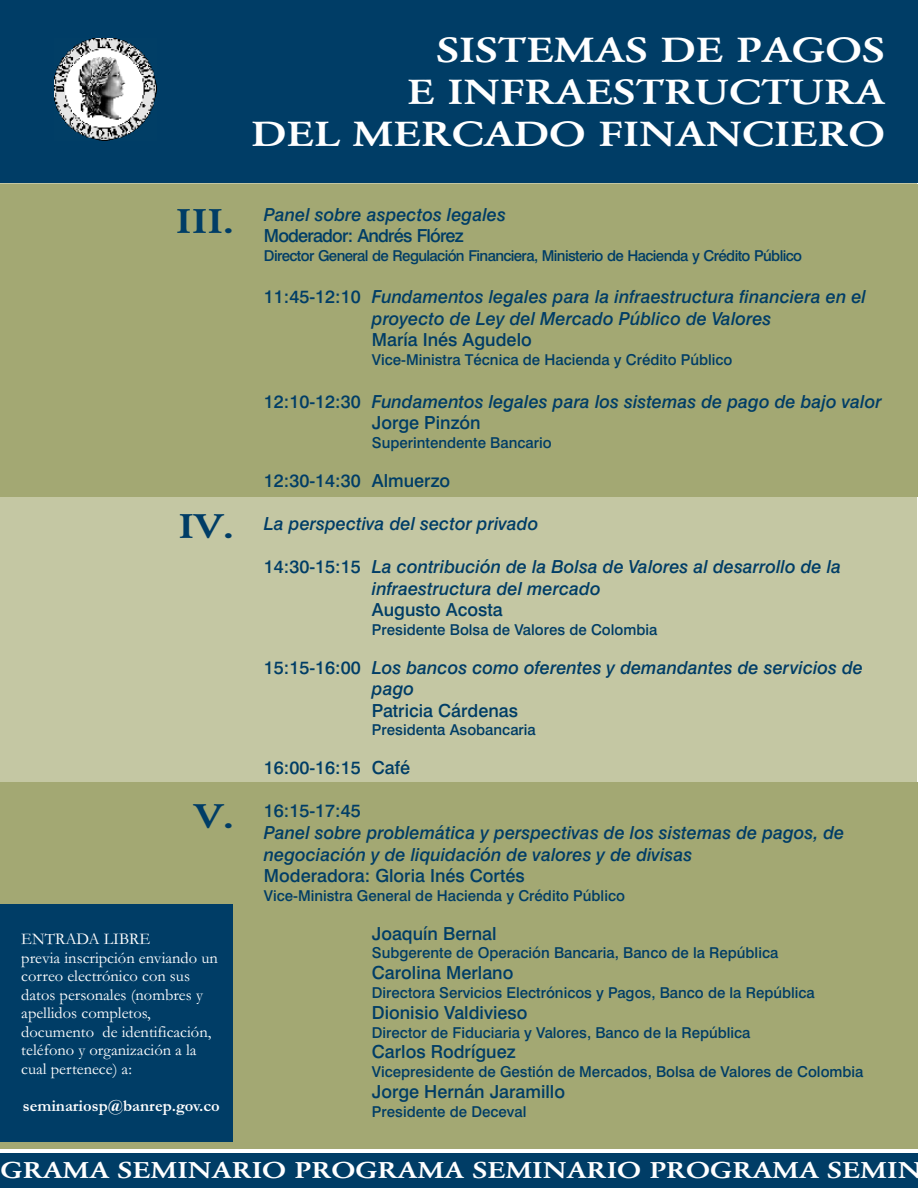
<style>
.page{position:relative;width:918px;height:1188px;background:#fff}
.page>*{position:absolute;margin:0;border:0;box-sizing:border-box;transform-origin:0 0}
.t1{font:36.6px/41.7px "Garamond Wd";color:#fff;text-align:right}
.t2{font:36px "Garamond Wd";color:#003d66}
.t3{font:24px "Garamond Wd";color:#fff}
.t4{font:italic 18px/21.6px "Swis 721 Md BT";color:#003d66}
.t5{font:18px "Swis 721 Md BT";color:#003d66}
.t6{font:18px "Swis 721 Md BT";letter-spacing:-.045em;color:#003d66}
.t7{font:16.5px/18.6px "Garamond";color:#fff}
.t8{font:700 16.5px "Garamond";color:#fff}
.t9{font:15px "Swis 721 Md BT";color:#003d66}
.t10{font:15px "Swis 721 Md BT";letter-spacing:-.04em;color:#003d66}
.s1{font-style:normal}
</style>
<div class="page">
<div style="left:0;top:2px;width:917px;height:1094px;background:#c4c7a3"></div>
<div style="left:0;top:0;width:918px;height:182px;background:#003d66"></div>
<div style="left:0;top:184px;width:918px;height:313px;background:#a3a873"></div>
<div style="left:0;top:783px;width:918px;height:366px;background:#a3a873"></div>
<div style="left:0;top:1153px;width:918px;height:35px;background:#003d66"></div>
<div style="left:0;top:904px;width:233px;height:238px;background:#003d66"></div>
<img style="left:54px;top:38px;width:103px;height:102px">
<h1 class="t1" style="left:251px;top:33px;width:635px">SISTEMAS DE PAGOS<br>E INFRAESTRUCTURA<br>DEL MERCADO FINANCIERO</h1>
<h2 class="t2" style="left:176px;top:207px;width:59px">III.</h2>
<h2 class="t2" style="left:178px;top:512px;width:57px">IV.</h2>
<h2 class="t2" style="left:194px;top:802px;width:41px">V.</h2>
<p class="t7" style="left:21px;top:931px;width:198px">ENTRADA LIBRE<br>previa inscripción enviando un correo electrónico con sus datos personales (nombres y apellidos completos, documento de identificación, teléfono y organización a la cual pertenece) a:</p>
<p class="t8" style="left:23px;top:1100px;width:198px">seminariosp@banrep.gov.co</p>
<p class="t4" style="left:264px;top:205px;width:244px">Panel sobre aspectos legales</p>
<p class="t6" style="left:264px;top:228px;width:201px">Moderador: Andrés Flórez</p>
<p class="t10" style="left:264px;top:249px;width:540px">Director General de Regulación Financiera, Ministerio de Hacienda y Crédito Público</p>
<p class="t4" style="left:372px;top:288px;width:496px;text-indent:-108px"><span class="s1">11:45-12:10</span> Fundamentos legales para la infraestructura financiera en el proyecto de Ley del Mercado Público de Valores</p>
<p class="t5" style="left:372px;top:333px;width:161px">María Inés Agudelo</p>
<p class="t9" style="left:372px;top:354px;width:362px">Vice-Ministra Técnica de Hacienda y Crédito Público</p>
<p class="t4" style="left:372px;top:392px;width:511px;text-indent:-108px"><span class="s1">12:10-12:30</span> Fundamentos legales para los sistemas de pago de bajo valor<br><span class="s1">Jorge Pinzón</span></p>
<p class="t9" style="left:372px;top:436px;width:181px">Superintendente Bancario</p>
<p class="t5" style="left:264px;top:473px;width:188px">12:30-14:30 Almuerzo</p>
<p class="t4" style="left:264px;top:514px;width:276px">La perspectiva del sector privado</p>
<p class="t4" style="left:372px;top:557px;width:471px;text-indent:-108px"><span class="s1">14:30-15:15</span> La contribución de la Bolsa de Valores al desarrollo de la infraestructura del mercado</p>
<p class="t5" style="left:372px;top:602px;width:132px">Augusto Acosta</p>
<p class="t9" style="left:372px;top:623px;width:287px">Presidente Bolsa de Valores de Colombia</p>
<p class="t4" style="left:372px;top:658px;width:493px;text-indent:-108px"><span class="s1">15:15-16:00</span> Los bancos como oferentes y demandantes de servicios de pago</p>
<p class="t5" style="left:372px;top:703px;width:148px">Patricia Cárdenas</p>
<p class="t9" style="left:372px;top:724px;width:165px">Presidenta Asobancaria</p>
<p class="t5" style="left:264px;top:761px;width:148px">16:00-16:15 Café</p>
<p class="t5" style="left:264px;top:804px;width:98px">16:15-17:45</p>
<p class="t4" style="left:264px;top:824px;width:582px">Panel sobre problemática y perspectivas de los sistemas de pagos, de negociación y de liquidación de valores y de divisas</p>
<p class="t5" style="left:264px;top:869px;width:262px">Moderadora: Gloria Inés Cortés</p>
<p class="t9" style="left:264px;top:889px;width:363px">Vice-Ministra General de Hacienda y Crédito Público</p>
<p class="t5" style="left:372px;top:926px;width:126px">Joaquín Bernal</p>
<p class="t9" style="left:372px;top:947px;width:408px">Subgerente de Operación Bancaria, Banco de la República</p>
<p class="t5" style="left:372px;top:966px;width:143px">Carolina Merlano</p>
<p class="t9" style="left:372px;top:987px;width:444px">Directora Servicios Electrónicos y Pagos, Banco de la República</p>
<p class="t5" style="left:372px;top:1005px;width:157px">Dionisio Valdivieso</p>
<p class="t9" style="left:372px;top:1026px;width:380px">Director de Fiduciaria y Valores, Banco de la República</p>
<p class="t5" style="left:372px;top:1045px;width:145px">Carlos Rodríguez</p>
<p class="t9" style="left:372px;top:1066px;width:493px">Vicepresidente de Gestión de Mercados, Bolsa de Valores de Colombia</p>
<p class="t5" style="left:372px;top:1084px;width:195px">Jorge Hernán Jaramillo</p>
<p class="t9" style="left:372px;top:1105px;width:156px">Presidente de Deceval</p>
<h3 class="t3" style="left:1px;top:1161px;width:923px">GRAMA SEMINARIO PROGRAMA SEMINARIO PROGRAMA SEMIN</h3>
</div>
